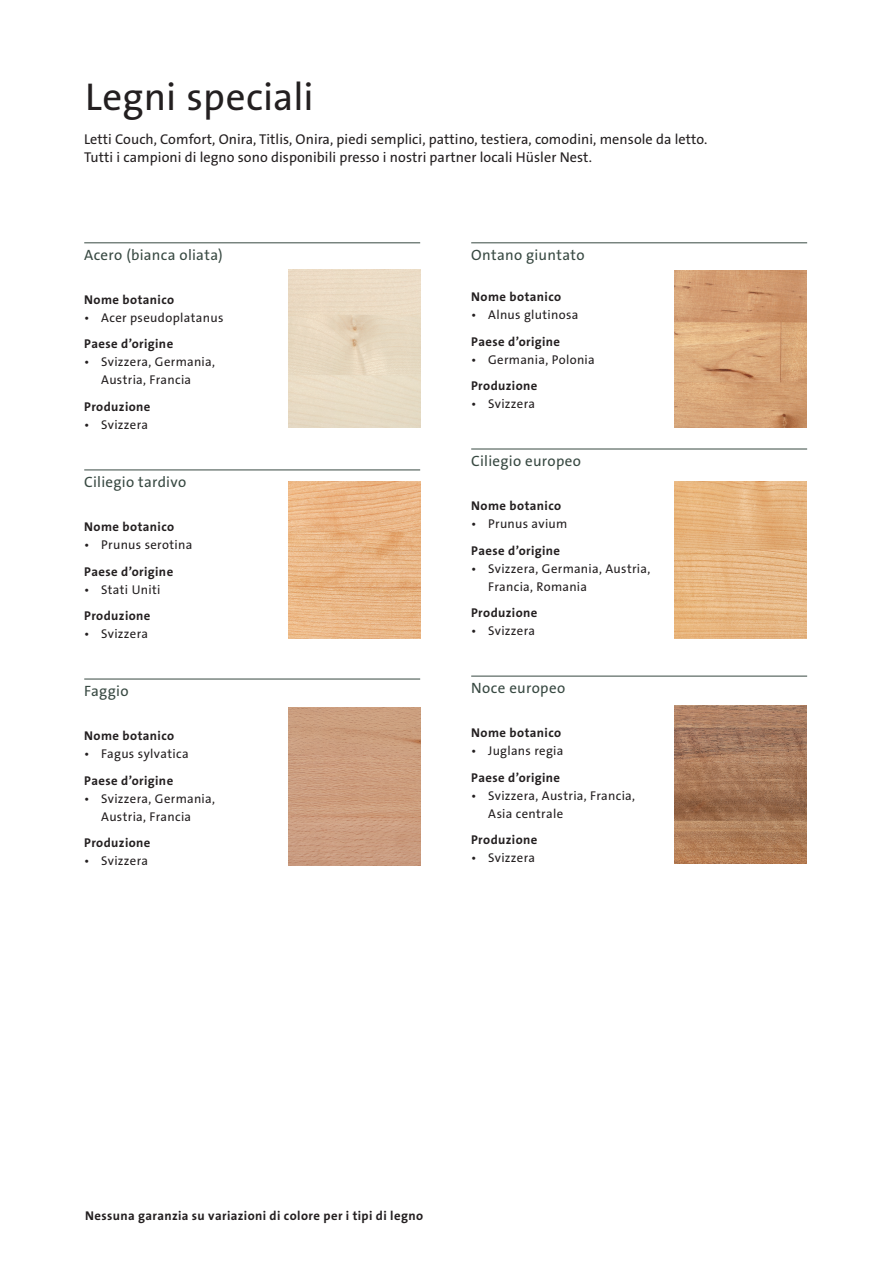
<style>
.page{position:relative;width:893px;height:1263px;background:#fff}
.page>*{position:absolute;margin:0;border:0;box-sizing:border-box;transform-origin:0 0}
.t1{font:39px "The Sans B W5 Plain";color:#231f20}
.t2{font:15px "The Sans B W5 Plain";letter-spacing:.02em;color:#384942}
.t3{font:14.25px/18px "The Sans B W5 Plain";letter-spacing:.005em;color:#231f20}
.t4{font:12.75px/18px "The Sans B W5 Plain";letter-spacing:.02em;color:#231f20}
.t5{font:700 12.75px "The Sans B W7";letter-spacing:.03em;color:#231f20}
</style>
<div class="page">
<img style="left:288px;top:481px;width:132px;height:158px">
<img style="left:288px;top:270px;width:132px;height:157px">
<img style="left:288px;top:708px;width:132px;height:157px">
<img style="left:675px;top:481px;width:132px;height:158px">
<img style="left:675px;top:270px;width:132px;height:157px">
<img style="left:675px;top:706px;width:132px;height:157px">
<hr style="left:471px;top:242px;width:336px;height:1px;background:#384942">
<hr style="left:471px;top:449px;width:336px;height:1px;background:#384942">
<hr style="left:471px;top:676px;width:336px;height:1px;background:#384942">
<hr style="left:84px;top:242px;width:336px;height:1px;background:#384942">
<hr style="left:84px;top:470px;width:336px;height:1px;background:#384942">
<hr style="left:84px;top:679px;width:336px;height:1px;background:#384942">
<h1 class="t1" style="left:85px;top:71px;width:230px">Legni speciali</h1>
<p class="t3" style="left:84px;top:130px;width:625px">Letti Couch, Comfort, Onira, Titlis, Onira, piedi semplici, pattino, testiera, comodini, mensole da letto.<br>Tutti i campioni di legno sono disponibili presso i nostri partner locali Hüsler Nest.</p>
<p class="t2" style="left:84px;top:245px;width:140px">Acero (bianca oliata)</p>
<p class="t5" style="left:84px;top:291px;width:91px">Nome botanico</p>
<p class="t4" style="left:84px;top:309px;width:141px">• Acer pseudoplatanus</p>
<p class="t5" style="left:84px;top:336px;width:90px">Paese d’origine</p>
<p class="t4" style="left:84px;top:353px;width:132px;text-align:center">• Svizzera, Germania,<br>Austria, Francia</p>
<p class="t5" style="left:84px;top:398px;width:68px">Produzione</p>
<p class="t4" style="left:84px;top:416px;width:66px">• Svizzera</p>
<p class="t2" style="left:84px;top:472px;width:104px">Ciliegio tardivo</p>
<p class="t5" style="left:84px;top:519px;width:91px">Nome botanico</p>
<p class="t4" style="left:84px;top:536px;width:110px">• Prunus serotina</p>
<p class="t5" style="left:84px;top:563px;width:90px">Paese d’origine</p>
<p class="t4" style="left:84px;top:580px;width:78px">• Stati Uniti</p>
<p class="t5" style="left:84px;top:608px;width:68px">Produzione</p>
<p class="t4" style="left:84px;top:625px;width:66px">• Svizzera</p>
<p class="t2" style="left:84px;top:681px;width:46px">Faggio</p>
<p class="t5" style="left:84px;top:728px;width:91px">Nome botanico</p>
<p class="t4" style="left:84px;top:745px;width:106px">• Fagus sylvatica</p>
<p class="t5" style="left:84px;top:772px;width:90px">Paese d’origine</p>
<p class="t4" style="left:84px;top:789px;width:132px;text-align:center">• Svizzera, Germania,<br>Austria, Francia</p>
<p class="t5" style="left:84px;top:835px;width:68px">Produzione</p>
<p class="t4" style="left:84px;top:852px;width:66px">• Svizzera</p>
<p class="t2" style="left:471px;top:245px;width:115px">Ontano giuntato</p>
<p class="t5" style="left:471px;top:289px;width:91px">Nome botanico</p>
<p class="t4" style="left:471px;top:306px;width:109px">• Alnus glutinosa</p>
<p class="t5" style="left:471px;top:333px;width:90px">Paese d’origine</p>
<p class="t4" style="left:471px;top:350px;width:125px">• Germania, Polonia</p>
<p class="t5" style="left:471px;top:378px;width:68px">Produzione</p>
<p class="t4" style="left:471px;top:395px;width:66px">• Svizzera</p>
<p class="t2" style="left:471px;top:451px;width:111px">Ciliegio europeo</p>
<p class="t5" style="left:471px;top:498px;width:91px">Nome botanico</p>
<p class="t4" style="left:471px;top:515px;width:98px">• Prunus avium</p>
<p class="t5" style="left:471px;top:542px;width:90px">Paese d’origine</p>
<p class="t4" style="left:488px;top:559px;width:164px;text-indent:-17px">• Svizzera, Germania, Austria,<br>Francia, Romania</p>
<p class="t5" style="left:471px;top:605px;width:68px">Produzione</p>
<p class="t4" style="left:471px;top:622px;width:66px">• Svizzera</p>
<p class="t2" style="left:471px;top:678px;width:96px">Noce europeo</p>
<p class="t5" style="left:471px;top:725px;width:91px">Nome botanico</p>
<p class="t4" style="left:471px;top:742px;width:94px">• Juglans regia</p>
<p class="t5" style="left:471px;top:769px;width:90px">Paese d’origine</p>
<p class="t4" style="left:488px;top:786px;width:148px;text-indent:-17px">• Svizzera, Austria, Francia,<br>Asia centrale</p>
<p class="t5" style="left:471px;top:832px;width:68px">Produzione</p>
<p class="t4" style="left:471px;top:849px;width:66px">• Svizzera</p>
<p class="t5" style="left:85px;top:1208px;width:339px">Nessuna garanzia su variazioni di colore per i tipi di legno</p>
</div>
